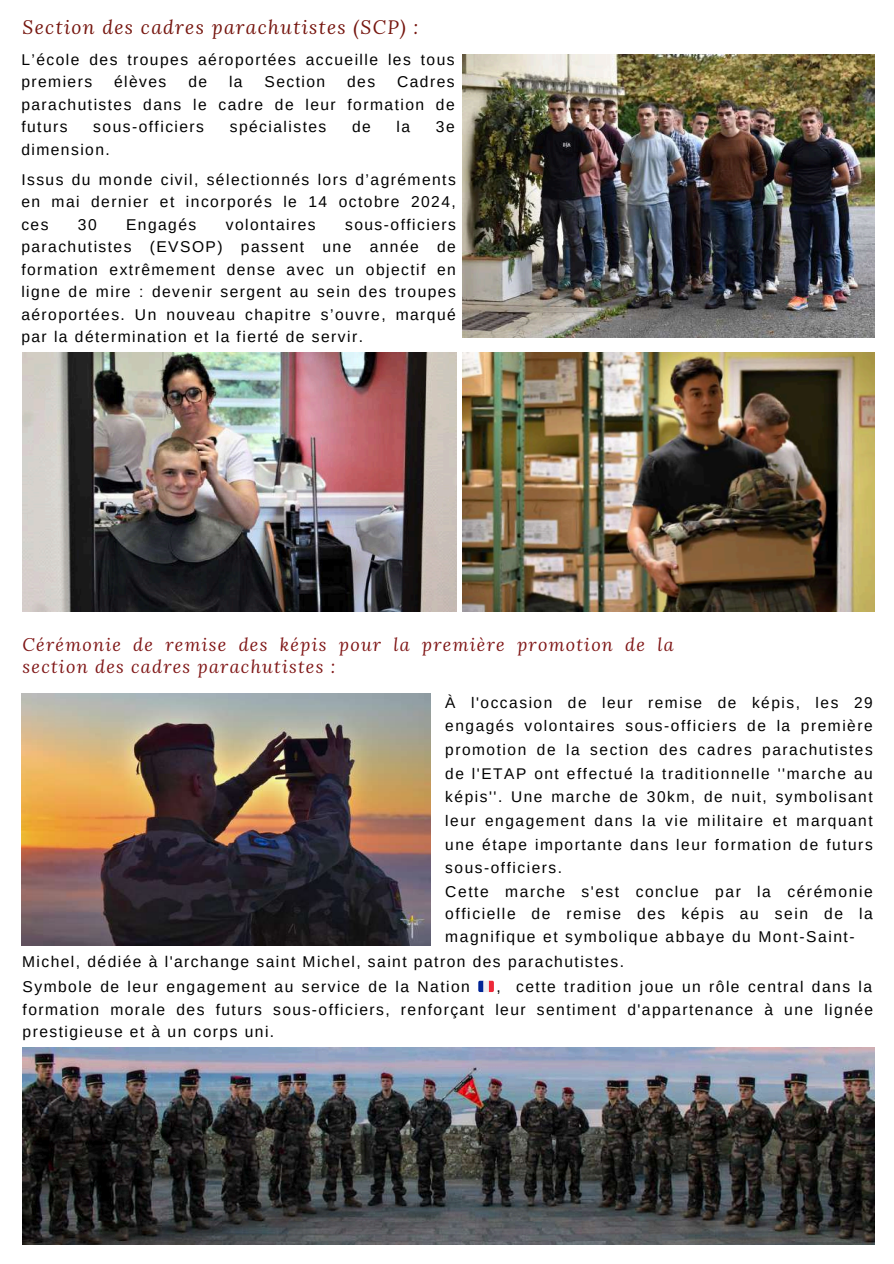
<style>
.page{position:relative;width:894px;height:1264px;background:#fff}
.page>*{position:absolute;margin:0;border:0;box-sizing:border-box;transform-origin:0 0}
.t1{font:italic 19.2px "Lora";letter-spacing:.07em;color:#76160f}
.t2{font:italic 18px/22.5px "Lora";letter-spacing:.07em;color:#801717}
.t3{font:15.6px/22.5px "Arimo";letter-spacing:.095em;color:#000;text-align:justify}
.t4{font:15.45px/23.7px "Arimo";letter-spacing:.1em;color:#000;text-align:justify}
</style>
<div class="page">
<img style="left:22px;top:353px;width:434px;height:258px">
<img style="left:462px;top:353px;width:412px;height:258px">
<img style="left:462px;top:54px;width:412px;height:284px">
<img style="left:21px;top:693px;width:409px;height:252px">
<img style="left:23px;top:1047px;width:851px;height:197px">
<p class="t1" style="left:23px;top:14px;width:397px">Section des cadres parachutistes (SCP) :</p>
<p class="t3" style="left:21px;top:48px;width:434px">L’école des troupes aéroportées accueille les tous premiers</p>
<p class="t3" style="left:114px;top:71px;width:54px">élèves</p>
<p class="t3" style="left:188px;top:71px;width:20px">de</p>
<p class="t3" style="left:229px;top:71px;width:15px">la</p>
<p class="t3" style="left:264px;top:71px;width:62px">Section</p>
<p class="t3" style="left:347px;top:71px;width:30px">des</p>
<p class="t3" style="left:21px;top:71px;width:434px;text-indent:375px">Cadres parachutistes dans le cadre de leur formation de futurs</p>
<p class="t3" style="left:93px;top:116px;width:112px">sous-officiers</p>
<p class="t3" style="left:230px;top:116px;width:98px">spécialistes</p>
<p class="t3" style="left:352px;top:116px;width:20px">de</p>
<p class="t3" style="left:396px;top:116px;width:15px">la</p>
<p class="t3" style="left:436px;top:116px;width:20px">3e</p>
<p class="t3" style="left:21px;top:138px;width:90px">dimension.</p>
<p class="t3" style="left:21px;top:168px;width:436px">Issus du monde civil, sélectionnés lors d’agréments en mai dernier et incorporés le 14 octobre 2024, ces</p>
<p class="t3" style="left:78px;top:213px;width:20px">30</p>
<p class="t3" style="left:126px;top:213px;width:72px">Engagés</p>
<p class="t3" style="left:226px;top:213px;width:91px">volontaires</p>
<p class="t3" style="left:21px;top:213px;width:436px;text-indent:324px">sous-officiers parachutistes (EVSOP) passent une année de formation extrêmement dense avec un objectif en ligne de mire : devenir sergent au sein des troupes aéroportées. Un nouveau chapitre s’ouvre, marqué par la détermination et la fierté de servir.</p>
<p class="t2" style="left:23px;top:632px;width:652px">Cérémonie de remise des képis pour la première promotion de la section des cadres parachutistes :</p>
<p class="t4" style="left:445px;top:690px;width:429px">À l'occasion de leur remise de képis, les 29 engagés volontaires sous-officiers de la première promotion de la section des cadres parachutistes de l'ETAP ont effectué la traditionnelle ''marche au képis''. Une marche de 30km, de nuit, symbolisant leur engagement dans la vie militaire et marquant une étape importante dans leur formation de futurs sous-officiers.</p>
<p class="t3" style="left:445px;top:880px;width:429px">Cette marche s'est conclue par la cérémonie officielle de remise des képis au sein de la magnifique et symbolique abbaye du Mont-Saint-</p>
<p class="t3" style="left:22px;top:948px;width:603px;line-height:25.3px">Michel, dédiée à l'archange saint Michel, saint patron des parachutistes.<br>Symbole de leur engagement au service de la Nation</p>
<p class="t3" style="left:23px;top:975px;width:852px;text-indent:474px">, cette tradition joue un rôle central dans la formation morale des futurs sous-officiers, renforçant leur sentiment d'appartenance à une lignée prestigieuse et à un corps uni.</p>
</div>
